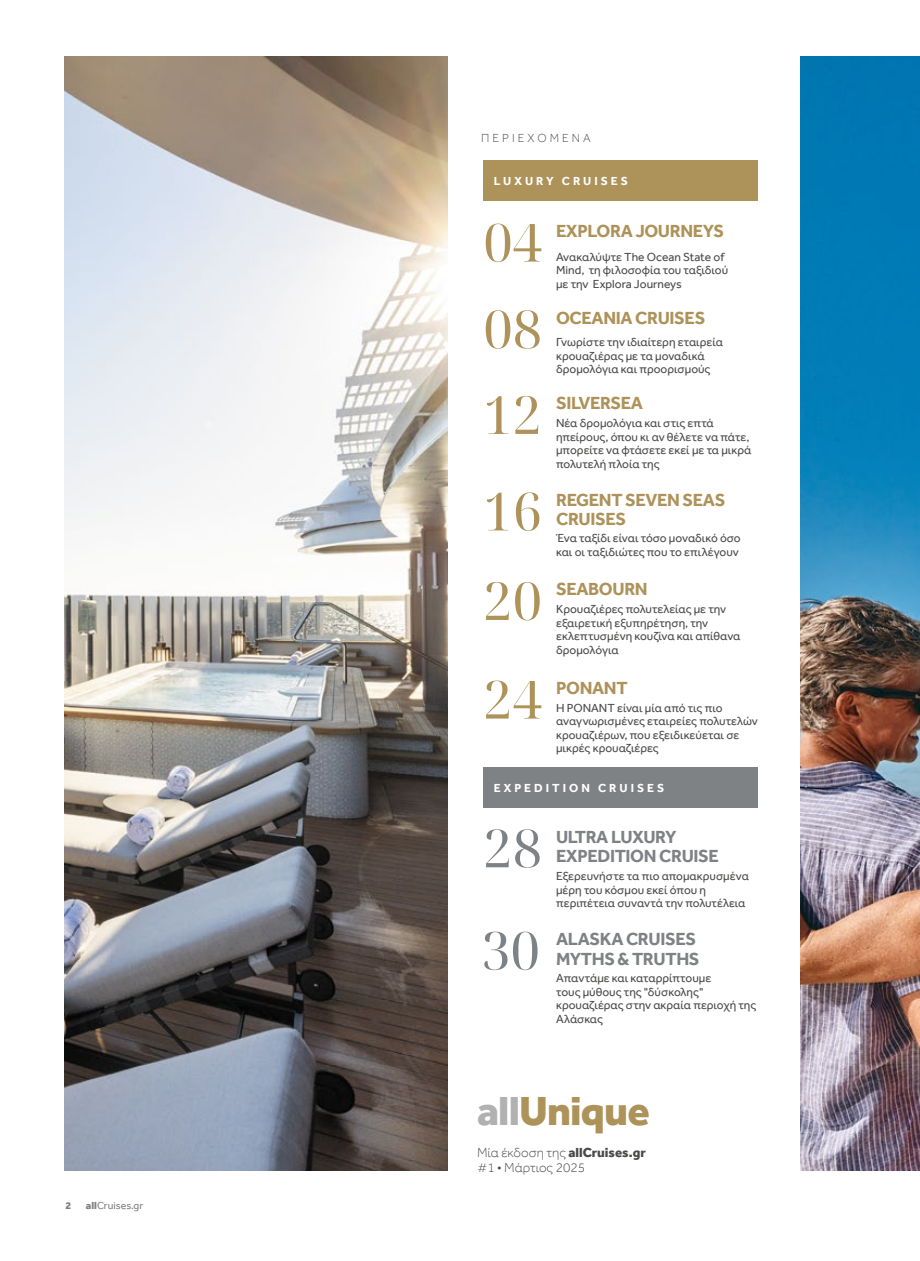
<style>
.page{position:relative;width:920px;height:1261px;background:#fff}
.page>*{position:absolute;margin:0;border:0;box-sizing:border-box;transform-origin:0 0}
.t1{font:52.5px/86.1px "Noto Serif Display";color:#ad9259;text-align:justify}
.t2{font:52.5px/102.3px "Noto Serif Display";color:#7f8285}
.t3{font:800 42px "Effra";letter-spacing:-.02em;color:#ad9259}
.t4{font:700 18px/19.5px "Effra";letter-spacing:-.02em;color:#ad9259}
.t5{font:700 18px/19.5px "Effra";letter-spacing:-.02em;color:#7f8285}
.t6{font:300 13.5px/15px "Effra";color:#4a4a49}
.t7{font:12px/13.5px "Effra";color:#4a4a49}
.t8{font:700 12px "Effra";letter-spacing:.25em;color:#fff}
.t9{font:300 12px "Effra";letter-spacing:.25em;color:#4a4a49}
.t10{font:10.5px "Effra";color:#808080}
.t11{font:800 10.5px "Effra";color:#808080}
.s1{font-weight:800}
.s2{color:#b1b1b1}
</style>
<div class="page">
<img style="left:800px;top:56px;width:120px;height:1114px">
<img style="left:65px;top:56px;width:382px;height:1114px">
<div style="left:483px;top:160px;width:275px;height:40px;background:#ad9259"></div>
<div style="left:483px;top:767px;width:275px;height:40px;background:#7f8285"></div>
<p class="t11" style="left:65px;top:1198px;width:7px">2</p>
<p class="t10" style="left:86px;top:1199px;width:59px"><span class="s1">all</span>Cruises.gr</p>
<p class="t9" style="left:481px;top:131px;width:111px">ΠΕΡΙΕΧΟΜΕΝΑ</p>
<p class="t8" style="left:494px;top:174px;width:136px">LUXURY CRUISES</p>
<h1 class="t1" style="left:483px;top:201px;width:60px">04<br>08<br>12</h1>
<h1 class="t1" style="left:483px;top:468px;width:60px;line-height:89.4px">16<br>20</h1>
<h1 class="t1" style="left:483px;top:658px;width:60px">24</h1>
<h3 class="t4" style="left:556px;top:221px;width:170px">EXPLORA JOURNEYS</h3>
<p class="t7" style="left:556px;top:250px;width:174px">Ανακαλύψτε Τhe Ocean State of<br>Mind, τη φιλοσοφία του ταξιδιού με την Explora Journeys</p>
<h3 class="t4" style="left:556px;top:307px;width:151px">ΟCEANIA CRUISES</h3>
<p class="t7" style="left:556px;top:335px;width:169px">Γνωρίστε την ιδιαίτερη εταιρεία κρουαζιέρας με τα μοναδικά δρομολόγια και προορισμούς</p>
<h3 class="t4" style="left:556px;top:393px;width:88px">SILVERSEA</h3>
<p class="t7" style="left:556px;top:416px;width:197px">Νέα δρομολόγια και στις επτά ηπείρους, όπου κι αν θέλετε να πάτε, μπορείτε να φτάσετε εκεί με τα μικρά πολυτελή πλοία της</p>
<h3 class="t4" style="left:556px;top:489px;width:171px">REGENT SEVEN SEAS<br>CRUISES</h3>
<p class="t7" style="left:556px;top:531px;width:186px">Ένα ταξίδι είναι τόσο μοναδικό όσο και οι ταξιδιώτες που το επιλέγουν</p>
<h3 class="t4" style="left:556px;top:579px;width:93px">SEABOURN</h3>
<p class="t7" style="left:556px;top:602px;width:186px">Κρουαζιέρες πολυτελείας με την εξαιρετική εξυπηρέτηση, την εκλεπτυσμένη κουζίνα και απίθανα δρομολόγια</p>
<h3 class="t4" style="left:556px;top:677px;width:73px">PONANT</h3>
<p class="t7" style="left:556px;top:700px;width:203px">Η PONANT είναι μία από τις πιο αναγνωρισμένες εταιρείες πολυτελών κρουαζιέρων, που εξειδικεύεται σε μικρές κρουαζιέρες</p>
<p class="t8" style="left:494px;top:781px;width:172px">EXPEDITION CRUISES</p>
<h1 class="t2" style="left:481px;top:798px;width:62px">28<br>30</h1>
<h3 class="t5" style="left:556px;top:826px;width:164px">ULTRA LUXURY<br>EXPEDITION CRUISE</h3>
<p class="t7" style="left:556px;top:869px;width:194px">Εξερευνήστε τα πιο απομακρυσμένα μέρη του κόσμου εκεί όπου η περιπέτεια συναντά την πολυτέλεια</p>
<h3 class="t5" style="left:556px;top:928px;width:145px">ALASKA CRUISES<br>MYTHS &amp; TRUTHS</h3>
<p class="t7" style="left:556px;top:971px;width:202px">Aπαντάμε και καταρρίπτουμε<br>τους μύθους της "δύσκολης" κρουαζιέρας στην ακραία περιοχή της<br>Αλάσκας</p>
<h2 class="t3" style="left:477px;top:1084px;width:174px"><span class="s2">all</span>Unique</h2>
<p class="t6" style="left:477px;top:1144px;width:170px">Mία έκδοση της <span class="s1">allCruises.gr </span>#1 • Μάρτιος 2025</p>
</div>
